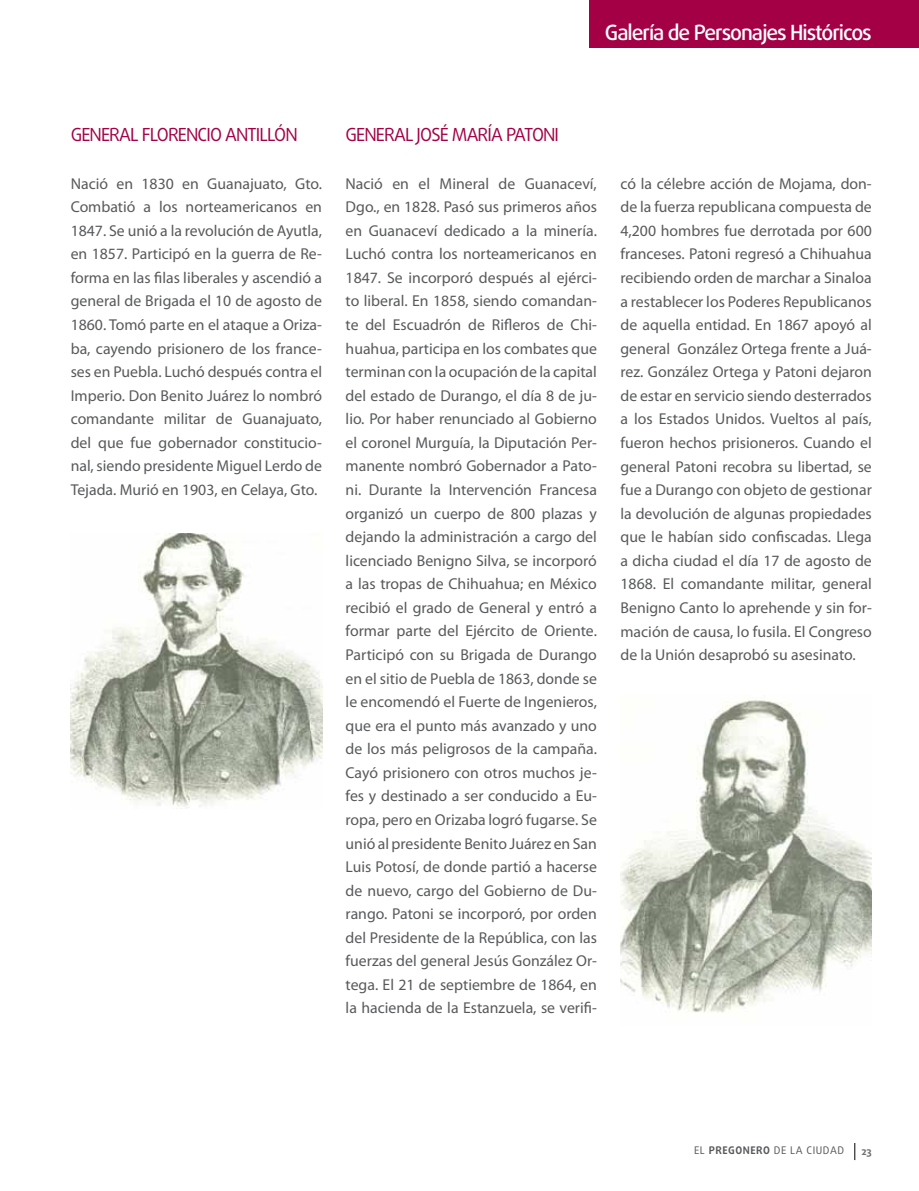
<style>
.page{position:relative;width:919px;height:1191px;background:#fff}
.page>*{position:absolute;margin:0;border:0;box-sizing:border-box;transform-origin:0 0}
.t1{font:500 21px "Daxline Pro";letter-spacing:-.05em;color:#fff}
.t2{font:18px "Daxline Pro";letter-spacing:-.05em;color:#a30046}
.t3{font:15.75px/23.5px "Myriad Pro";color:#58595b;text-align:justify}
.t4{font:10.5px "Daxline Pro";letter-spacing:.05em;color:#58595b}
.t5{font:700 10.5px "Daxline Pro";color:#6d6e71}
.s1{font-weight:700}
</style>
<div class="page">
<svg style="left:854px;top:1143px;width:1px;height:17px"></svg>
<div style="left:590px;top:0;width:328px;height:47px;background:#a30046"></div>
<img style="left:620px;top:700px;width:251px;height:313px">
<img style="left:71px;top:534px;width:251px;height:274px">
<h1 class="t1" style="left:605px;top:18px;width:268px">Galería de Personajes Históricos</h1>
<p class="t2" style="left:71px;top:123px;width:228px">GENERAL FLORENCIO ANTILLÓN</p>
<p class="t3" style="left:71px;top:171px;width:253px">Nació en 1830 en Guanajuato, Gto.<br>Combatió a los norteamericanos en 1847. Se unió a la revolución de Ayutla, en 1857. Participó en la guerra de Re&shy;forma en las filas liberales y ascendió a general de Brigada el 10 de agosto de 1860. Tomó parte en el ataque a Oriza&shy;ba, cayendo prisionero de los france&shy;ses en Puebla. Luchó después contra el Imperio. Don Benito Juárez lo nombró comandante militar de Guanajuato, del que fue gobernador constitucio&shy;nal, siendo presidente Miguel Lerdo de Tejada. Murió en 1903, en Celaya, Gto.</p>
<p class="t2" style="left:345px;top:123px;width:215px">GENERAL JOSÉ MARÍA PATONI</p>
<p class="t3" style="left:345px;top:171px;width:253px">Nació en el Mineral de Guanaceví, Dgo., en 1828. Pasó sus primeros años en Guanaceví dedicado a la minería.<br>Luchó contra los norteamericanos en 1847. Se incorporó después al ejérci&shy;to liberal. En 1858, siendo comandan&shy;te del Escuadrón de Rifleros de Chi&shy;huahua, participa en los combates que terminan con la ocupación de la capital del estado de Durango, el día 8 de ju&shy;lio. Por haber renunciado al Gobierno el coronel Murguía, la Diputación Per&shy;manente nombró Gobernador a Pato&shy;ni. Durante la Intervención Francesa organizó un cuerpo de 800 plazas y dejando la administración a cargo del licenciado Benigno Silva, se incorporó a las tropas de Chihuahua; en México recibió el grado de General y entró a formar parte del Ejército de Oriente.<br>Participó con su Brigada de Durango en el sitio de Puebla de 1863, donde se le encomendó el Fuerte de Ingenieros, que era el punto más avanzado y uno de los más peligrosos de la campaña.<br>Cayó prisionero con otros muchos je&shy;fes y destinado a ser conducido a Eu&shy;ropa, pero en Orizaba logró fugarse. Se unió al presidente Benito Juárez en San Luis Potosí, de donde partió a hacerse de nuevo, cargo del Gobierno de Du&shy;rango. Patoni se incorporó, por orden del Presidente de la República, con las fuerzas del general Jesús González Or&shy;tega. El 21 de septiembre de 1864, en la hacienda de la Estanzuela, se verifi-</p>
<p class="t3" style="left:620px;top:171px;width:253px">có la célebre acción de Mojama, don&shy;de la fuerza republicana compuesta de 4,200 hombres fue derrotada por 600 franceses. Patoni regresó a Chihuahua recibiendo orden de marchar a Sinaloa a restablecer los Poderes Republicanos de aquella entidad. En 1867 apoyó al general González Ortega frente a Juá&shy;rez. González Ortega y Patoni dejaron de estar en servicio siendo desterrados a los Estados Unidos. Vueltos al país, fueron hechos prisioneros. Cuando el general Patoni recobra su libertad, se fue a Durango con objeto de gestionar la devolución de algunas propiedades que le habían sido confiscadas. Llega a dicha ciudad el día 17 de agosto de 1868. El comandante militar, general Benigno Canto lo aprehende y sin for&shy;mación de causa, lo fusila. El Congreso de la Unión desaprobó su asesinato.</p>
<p class="t4" style="left:694px;top:1143px;width:151px">EL <span class="s1">PREGONERO</span> DE LA CIUDAD</p>
<p class="t5" style="left:861px;top:1144px;width:12px">23</p>
</div>
